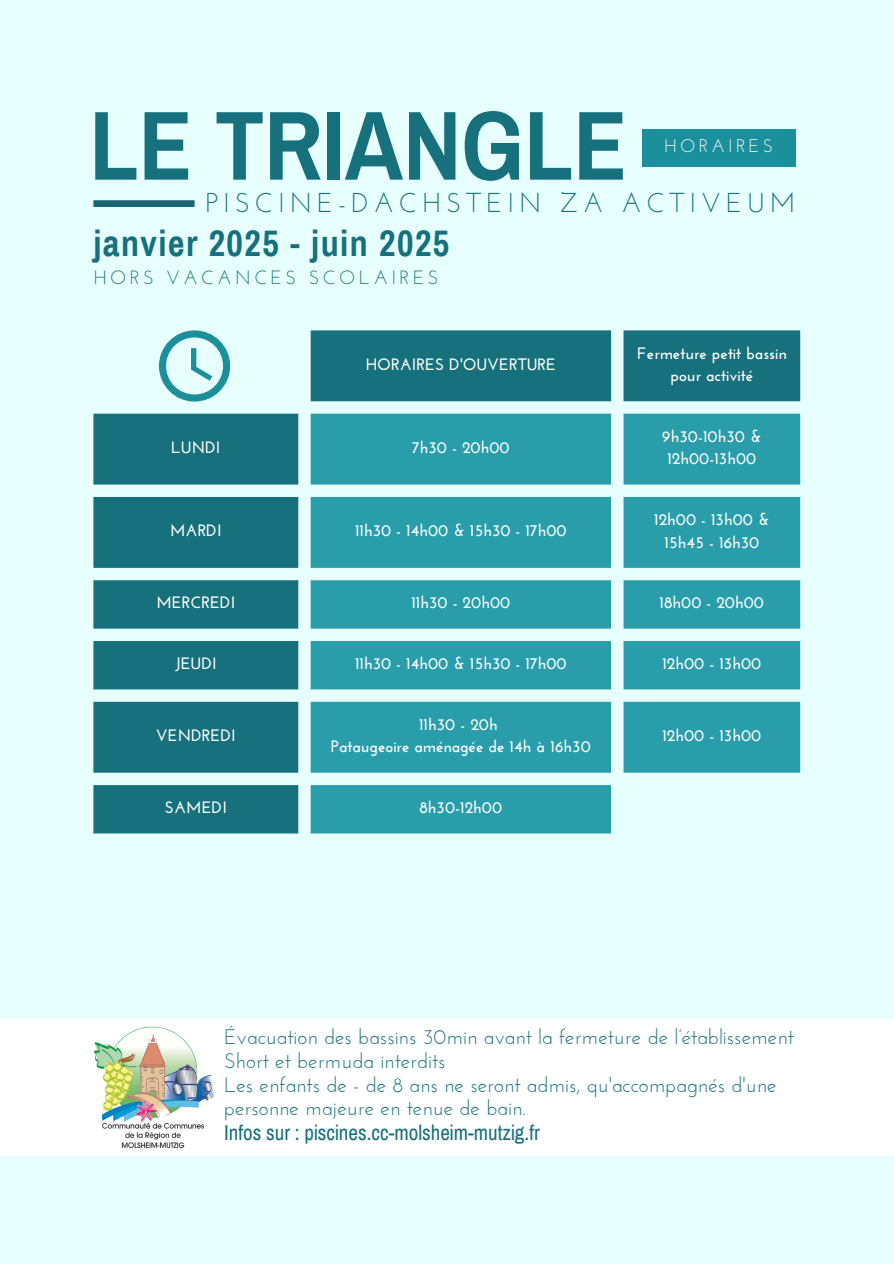
<style>
.page{position:relative;width:894px;height:1264px;background:#fff}
.page>*{position:absolute;margin:0;border:0;box-sizing:border-box;transform-origin:0 0}
.t1{font:700 98.25px "Archivo Narrow";color:#16717c}
.t2{font:700 36px "Archivo Narrow";letter-spacing:.04em;color:#16717c}
.t3{font:27.3px "Josefin Sans";letter-spacing:.18em;color:#16717c}
.t4{font:21px/23.9px "Josefin Sans";color:#16717c}
.t5{font:19.2px "Josefin Sans";letter-spacing:.18em;color:#16717c}
.t6{font:18.3px "Josefin Sans";letter-spacing:.18em;color:#fff}
.t7{font:700 16.5px/22.5px "Josefin Sans";color:#fff;text-align:center}
.s1{font-family:"Archivo Narrow"}
</style>
<div class="page">
<div style="left:0;top:0;width:893px;height:1263px;background:#e7fffd"></div>
<div style="left:0;top:1019px;width:893px;height:136px;background:#fff"></div>
<img style="left:93px;top:1026px;width:122px;height:123px">
<svg style="left:93px;top:330px;width:707px;height:503px;fill:#16717c"></svg>
<svg style="left:310px;top:413px;width:490px;height:420px;fill:#2a9dab"></svg>
<div style="left:93px;top:200px;width:101px;height:7px;background:#1a6670"></div>
<div style="left:641px;top:129px;width:154px;height:38px;background:#1c8f9d"></div>
<svg style="left:159px;top:330px;width:71px;height:71px"></svg>
<p class="t1" style="left:89px;top:93px;width:539px">LE TRIANGLE</p>
<p class="t3" style="left:205px;top:191px;width:591px">PISCINE-DACHSTEIN ZA ACTIVEUM</p>
<p class="t6" style="left:664px;top:138px;width:110px">HORAIRES</p>
<p class="t2" style="left:93px;top:224px;width:357px">janvier 2025 - juin 2025</p>
<p class="t5" style="left:93px;top:269px;width:346px">HORS VACANCES SCOLAIRES</p>
<p class="t7" style="left:365px;top:354px;width:192px">HORAIRES D'OUVERTURE</p>
<p class="t7" style="left:637px;top:343px;width:151px">Fermeture petit bassin pour activité</p>
<h3 class="t7" style="left:171px;top:437px;width:51px">LUNDI</h3>
<h2 class="t7" style="left:412px;top:437px;width:99px">7h30 - 20h00</h2>
<h4 class="t7" style="left:662px;top:426px;width:101px">9h30-10h30 &amp;</h4>
<p class="t7" style="left:667px;top:449px;width:90px">12h00-13h00</p>
<p class="t7" style="left:170px;top:521px;width:53px">MARDI</p>
<p class="t7" style="left:355px;top:521px;width:213px">11h30 - 14h00 &amp; 15h30 - 17h00</p>
<p class="t7" style="left:654px;top:509px;width:117px">12h00 - 13h00 &amp;<br>15h45 - 16h30</p>
<p class="t7" style="left:156px;top:593px;width:80px">MERCREDI</p>
<p class="t7" style="left:411px;top:593px;width:100px">11h30 - 20h00</p>
<p class="t7" style="left:659px;top:593px;width:106px">18h00 - 20h00</p>
<p class="t7" style="left:175px;top:653px;width:43px">JEUDI</p>
<p class="t7" style="left:355px;top:653px;width:213px">11h30 - 14h00 &amp; 15h30 - 17h00</p>
<p class="t7" style="left:662px;top:653px;width:100px">12h00 - 13h00</p>
<p class="t7" style="left:156px;top:725px;width:81px">VENDREDI</p>
<p class="t7" style="left:419px;top:714px;width:80px">11h30 - 20h</p>
<p class="t7" style="left:331px;top:737px;width:261px">Pataugeoire aménagée de 14h à 16h30</p>
<p class="t7" style="left:165px;top:797px;width:64px">SAMEDI</p>
<p class="t7" style="left:419px;top:797px;width:84px">8h30-12h00</p>
<p class="t7" style="left:662px;top:725px;width:100px">12h00 - 13h00</p>
<h1 class="t4" style="left:224px;top:1027px;width:571px">Évacuation des bassins 30min avant la fermeture de l’établissement Short et bermuda interdits<br>Les enfants de - de 8 ans ne seront admis, qu'accompagnés d'une personne majeure en tenue de bain.<br><span class="s1">Infos sur : piscines.cc-molsheim-mutzig.fr</span></h1>
</div>
